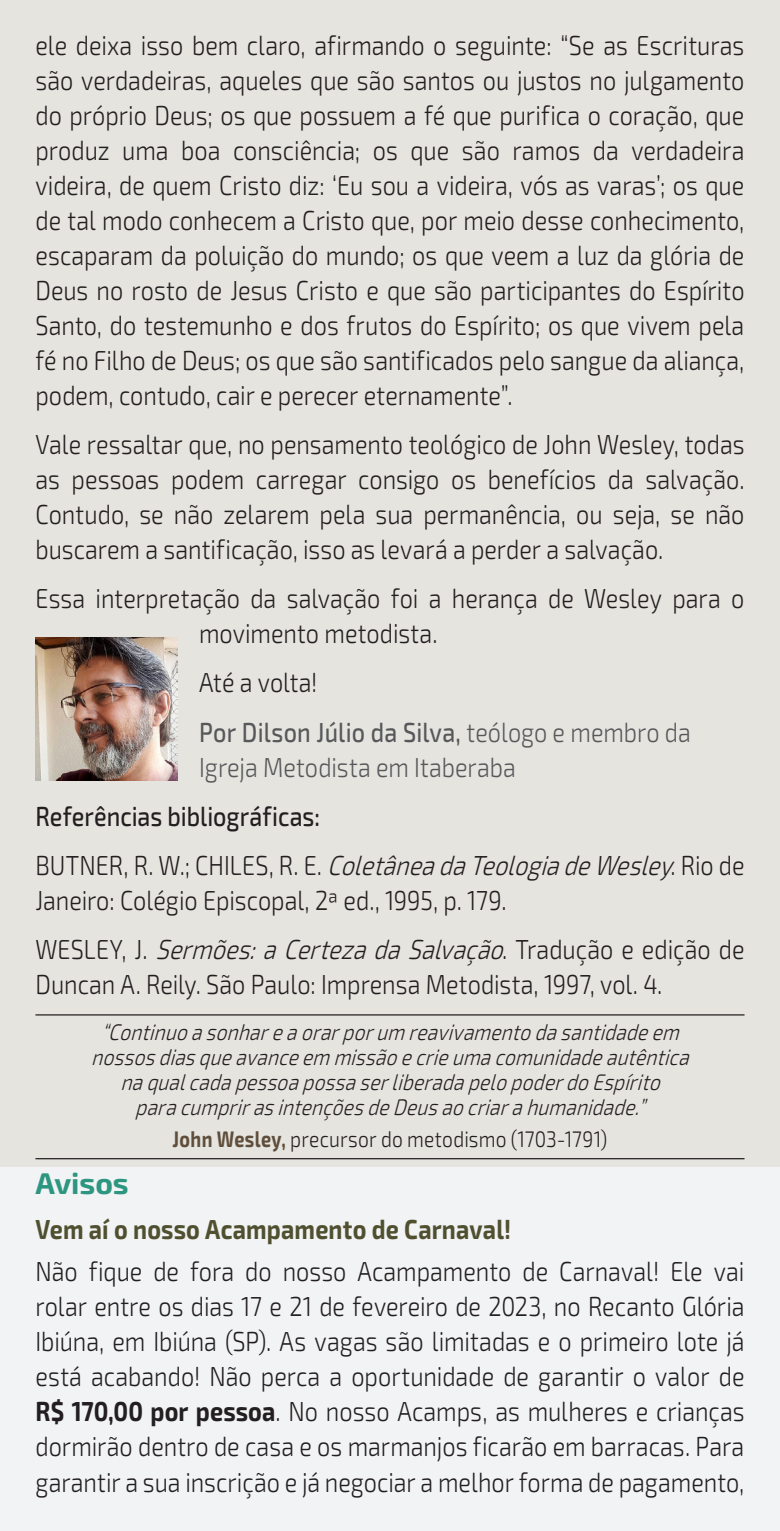
<style>
.page{position:relative;width:780px;height:1531px;background:#f2f3f4}
.page>*{position:absolute;margin:0;border:0;box-sizing:border-box;transform-origin:0 0}
.Títulos{font:700 30px "Exo 2";color:#2c9680}
.Texto_12{font:300 27.5px/35px "Exo 2";color:#231f20;text-align:justify;scale:.85 1}
.Assinatura{font:300 27.5px/35px "Exo 2";color:#57585a;scale:.85 1}
.Avisos_-_Bold{font:700 27.5px "Exo 2";letter-spacing:.01em;color:#505031;scale:.85 1}
.Texto_12-2{font:500 27.5px "Exo 2";color:#231f20;scale:.85 1}
.Frase_Caixa{font:italic 300 22.5px/25px "Exo 2";color:#231f20;text-align:center;scale:.85 1}
.Frase_-_Assinatura{font:300 22.5px "Exo 2";letter-spacing:.01em;color:#231f20;scale:.85 1}
.s1{font-weight:500}
.s2{font-style:italic}
.s3{font-weight:700;color:#5f4e3b}
.s4{font-weight:700}
</style>
<div class="page">
<div style="left:0;top:0;width:780px;height:1166px;background:#e5e4df"></div>
<hr style="left:35px;top:1014px;width:709px;height:1px;background:#231f20">
<hr style="left:35px;top:1158px;width:709px;height:1px;background:#231f20">
<img style="left:35px;top:638px;width:142px;height:142px">
<p class="Texto_12" style="left:35px;top:28px;width:835px">ele deixa isso bem claro, afirmando o seguinte: “Se as Escrituras são verdadeiras, aqueles que são santos ou justos no julgamento do próprio Deus; os que possuem a fé que purifica o coração, que produz uma boa consciência; os que são ramos da verdadeira videira, de quem Cristo diz: ‘Eu sou a videira, vós as varas’; os que de tal modo conhecem a Cristo que, por meio desse conhecimento, escaparam da poluição do mundo; os que veem a luz da glória de Deus no rosto de Jesus Cristo e que são participantes do Espírito Santo, do testemunho e dos frutos do Espírito; os que vivem pela fé no Filho de Deus; os que são santificados pelo sangue da aliança, podem, contudo, cair e perecer eternamente”.</p>
<p class="Texto_12" style="left:35px;top:427px;width:835px">Vale ressaltar que, no pensamento teológico de John Wesley, todas as pessoas podem carregar consigo os benefícios da salvação.<br>Contudo, se não zelarem pela sua permanência, ou seja, se não buscarem a santificação, isso as levará a perder a salvação.</p>
<p class="Texto_12" style="left:199px;top:581px;width:643px;text-indent:-164px">Essa interpretação da salvação foi a herança de Wesley para o movimento metodista.</p>
<p class="Texto_12" style="left:199px;top:666px;width:141px">Até a volta!</p>
<p class="Assinatura" style="left:199px;top:715px;width:580px"><span class="s1">Por Dilson Júlio da Silva,</span> teólogo e membro da<br>Igreja Metodista em Itaberaba</p>
<p class="Texto_12-2" style="left:35px;top:800px;width:336px">Referências bibliográficas:</p>
<p class="Texto_12" style="left:35px;top:848px;width:835px">B U T N E R , R . W . ; C H I L E S , R . E . <span class="s2">ColetâneadaTeologiadeWesley</span>. R i o d e<br>Janeiro: Colégio Episcopal, 2ª ed., 1995, p. 179.</p>
<p class="Texto_12" style="left:35px;top:932px;width:835px">W E S L E Y, J . <span class="s2">Sermões:aCertezadaSalvação</span>. T r a d u ç ã o e e d i ç ã o d e<br>Duncan A. Reily. São Paulo: Imprensa Metodista, 1997, vol. 4.</p>
<p class="Frase_Caixa" style="left:91px;top:1020px;width:712px">“Continuoasonhareaorarporum reavivamentodasantidadeem nossosdiasqueavanceem missãoecrieumacomunidadeautêntica naqualcadapessoapossaserliberadapelopoderdoEspírito paracumprirasintençõesdeDeusaocriarahumanidade.”</p>
<p class="Frase_-_Assinatura" style="left:173px;top:1126px;width:513px"><span class="s3">John Wesley,</span> precursor do metodismo (1703-1791)</p>
<p class="Títulos" style="left:35px;top:1165px;width:95px">Avisos</p>
<p class="Avisos_-_Bold" style="left:35px;top:1213px;width:561px">Vem aí o nosso Acampamento de Carnaval!</p>
<p class="Texto_12" style="left:35px;top:1255px;width:835px">Não fique de fora do nosso Acampamento de Carnaval! Ele vai rolar entre os dias 17 e 21 de fevereiro de 2023, no Recanto Glória Ibiúna, em Ibiúna (SP). As vagas são limitadas e o primeiro lote já está acabando! Não perca a oportunidade de garantir o valor de <span class="s4">R$ 170,00 por pessoa</span>. No nosso Acamps, as mulheres e crianças dormirão dentro de casa e os marmanjos ficarão em barracas. Para garantir a sua inscrição e já negociar a melhor forma de pagamento,</p>
</div>
